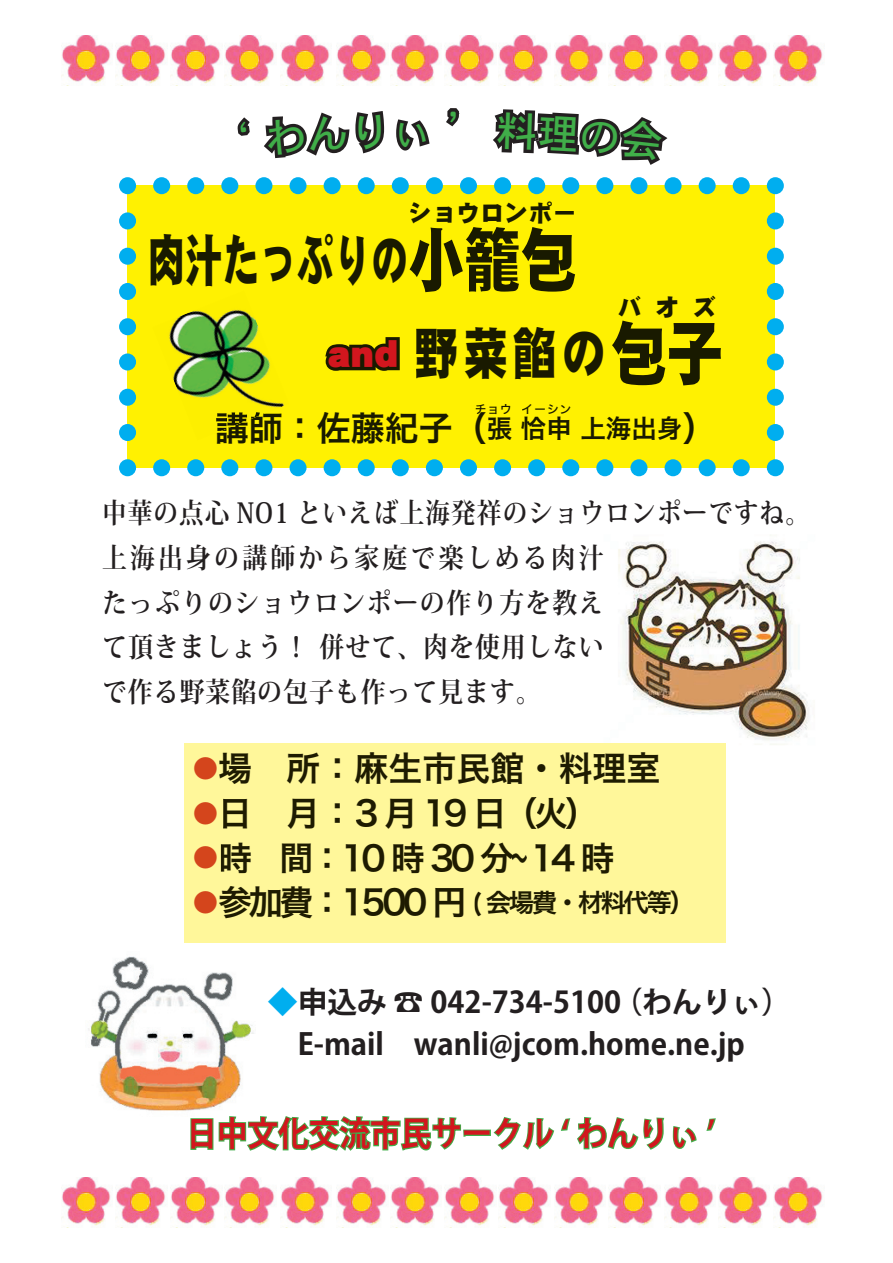
<style>
.page{position:relative;width:893px;height:1263px;background:#fff}
.page>*{position:absolute;margin:0;border:0;box-sizing:border-box;transform-origin:0 0}
.t1{font:70.2px "DFP Gothic EB WINP RKSJ H";color:#191a00;scale:.8 1}
.t2{font:55.8px "DFP Gothic EB WINP RKSJ H";color:#191a00;scale:.67 1}
.t3{font:55.8px "DFP Gothic EB WINP RKSJ H";color:#191a00;scale:.8 1}
.t4{font:41.4px "DFHS Gothic W5 WIN RKSJ H";color:#40ae49}
.t5{font:38.25px "DFP Gothic EB WINP RKSJ H";color:#d2161e}
.t6{font:34.05px "Hira Kaku Pro W6";letter-spacing:-.1em;color:#1e1b01}
.t7{font:700 34.05px "Koz Go Pro";color:#d2161e;scale:.9 1}
.t8{font:34.05px "Hira Kaku Pro W6";color:#1e1b01}
.t9{font:34.05px "Hira Kaku Pro W6";color:#191a00}
.t10{font:700 29.7px/42.5px "Koz Go Pro";color:#231f20}
.t11{font:700 27.6px/44.7px "Koz Min Pro";letter-spacing:.045em;color:#231f20;scale:.89 1}
.t12{font:25.5px "Hira Kaku Pro W6";letter-spacing:-.1em;color:#1e1b01}
.t13{font:25.5px "Hira Kaku Pro W6";color:#191a00}
.t14{font:25.5px "Hira Kaku Pro W6";color:#d4451c}
.t15{font:23.4px "DFP Gothic EB WINP RKSJ H";letter-spacing:.03em;color:#191a00}
.t16{font:12.75px "Hira Kaku Pro W6";color:#191a00}
.s1{font-size:70.2px}
.s2{color:#00aeef}
</style>
<div class="page">
<img style="left:618px;top:535px;width:191px;height:210px">
<img style="left:88px;top:956px;width:166px;height:155px">
<div style="left:184px;top:743px;width:542px;height:200px;background:#fff79a"></div>
<hr style="left:535px;top:798px;width:2px;height:31px;background:#1e1b01">
<hr style="left:566px;top:798px;width:1px;height:31px;background:#1e1b01">
<svg style="left:119px;top:177px;width:665px;height:299px;fill:#fff101"></svg>
<svg style="left:446px;top:108px;width:13px;height:18px"></svg>
<svg style="left:190px;top:1116px;width:475px;height:35px"></svg>
<svg style="left:672px;top:1126px;width:25px;height:23px"></svg>
<svg style="left:706px;top:1118px;width:10px;height:13px"></svg>
<img style="left:116px;top:36px;width:50px;height:48px">
<img style="left:171px;top:36px;width:50px;height:48px">
<img style="left:61px;top:36px;width:50px;height:48px">
<img style="left:225px;top:36px;width:50px;height:48px">
<img style="left:280px;top:36px;width:50px;height:48px">
<img style="left:337px;top:36px;width:50px;height:48px">
<img style="left:390px;top:36px;width:50px;height:48px">
<img style="left:445px;top:36px;width:50px;height:48px">
<img style="left:499px;top:36px;width:50px;height:48px">
<img style="left:609px;top:36px;width:50px;height:48px">
<img style="left:664px;top:36px;width:50px;height:48px">
<img style="left:554px;top:36px;width:50px;height:48px">
<img style="left:718px;top:36px;width:50px;height:48px">
<img style="left:774px;top:36px;width:49px;height:48px">
<img style="left:116px;top:1178px;width:50px;height:48px">
<img style="left:171px;top:1178px;width:50px;height:48px">
<img style="left:61px;top:1178px;width:50px;height:48px">
<img style="left:225px;top:1178px;width:50px;height:48px">
<img style="left:280px;top:1178px;width:50px;height:48px">
<img style="left:337px;top:1178px;width:50px;height:48px">
<img style="left:390px;top:1178px;width:50px;height:48px">
<img style="left:445px;top:1178px;width:50px;height:48px">
<img style="left:499px;top:1178px;width:50px;height:48px">
<img style="left:609px;top:1178px;width:50px;height:48px">
<img style="left:664px;top:1178px;width:50px;height:48px">
<img style="left:554px;top:1178px;width:50px;height:48px">
<img style="left:718px;top:1178px;width:50px;height:48px">
<img style="left:774px;top:1178px;width:49px;height:48px">
<img style="left:152px;top:291px;width:137px;height:149px">
<img style="left:180px;top:373px;width:84px;height:1px">
<img style="left:203px;top:412px;width:66px;height:26px">
<svg style="left:264px;top:113px;width:85px;height:45px"></svg>
<svg style="left:355px;top:111px;width:29px;height:42px"></svg>
<svg style="left:396px;top:119px;width:34px;height:32px"></svg>
<svg style="left:238px;top:117px;width:12px;height:19px"></svg>
<svg style="left:493px;top:109px;width:174px;height:56px"></svg>
<h3 class="t4" style="left:443px;top:109px;width:43px">’</h3>
<p class="t15" style="left:409px;top:202px;width:169px">ショウロンポー</p>
<h1 class="t1" style="left:464px;top:225px;width:142px">籠包</h1>
<h2 class="t3" style="left:414px;top:326px;width:317px">野菜餡の<span class="s1">包</span></h2>
<h2 class="t2" style="left:148px;top:232px;width:474px">肉汁たっぷりの<span class="s1">小</span></h2>
<p class="t15" style="left:693px;top:295px;width:25px">ズ</p>
<p class="t15" style="left:618px;top:295px;width:25px">バ</p>
<p class="t15" style="left:655px;top:295px;width:25px">オ</p>
<h1 class="t1" style="left:667px;top:318px;width:72px">子</h1>
<p class="t13" style="left:487px;top:405px;width:197px">張恰申上海出身</p>
<h3 class="t5" style="left:328px;top:334px;width:72px">and</h3>
<p class="t16" style="left:474px;top:397px;width:40px">チョウ</p>
<p class="t16" style="left:521px;top:397px;width:53px">イーシン</p>
<p class="t9" style="left:215px;top:397px;width:274px">講師：佐藤紀子（</p>
<p class="t9" style="left:682px;top:397px;width:36px">(</p>
<p class="t11" style="left:102px;top:490px;width:797px">中華の点心 NO1 といえば上海発祥のショウロンポーですね。上海出身の講師から家庭で楽しめる肉汁<br>たっぷりのショウロンポーの作り方を教え<br>て頂きましょう！併せて、肉を使用しない<br>で作る野菜餡の包子も作って見ます。</p>
<p class="t8" style="left:218px;top:737px;width:444px">場　所：麻生市民館・料理室</p>
<p class="t14" style="left:193px;top:745px;width:27px">●</p>
<p class="t6" style="left:218px;top:782px;width:382px">日　月：3月 19 日（火(</p>
<p class="t14" style="left:193px;top:790px;width:27px">●</p>
<p class="t6" style="left:218px;top:827px;width:398px">時　間：10 時 30分～ 14 時</p>
<p class="t14" style="left:193px;top:835px;width:27px">●</p>
<p class="t6" style="left:218px;top:871px;width:250px">参加費：1500 円</p>
<p class="t14" style="left:193px;top:879px;width:27px">●</p>
<p class="t12" style="left:472px;top:879px;width:225px">( 会場費・材料代等(</p>
<p class="t10" style="left:268px;top:982px;width:478px"><span class="s2">◆</span>申込み ☎ 042-734-5100<br>　 -E mail　wanli@jcom.home.ne j p.</p>
<p class="t10" style="left:613px;top:982px;width:180px">（わんりぃ(</p>
<p class="t7" style="left:186px;top:1112px;width:589px">日中文化交流市民サークル ʻ わんりぃ ʼ</p>
</div>
